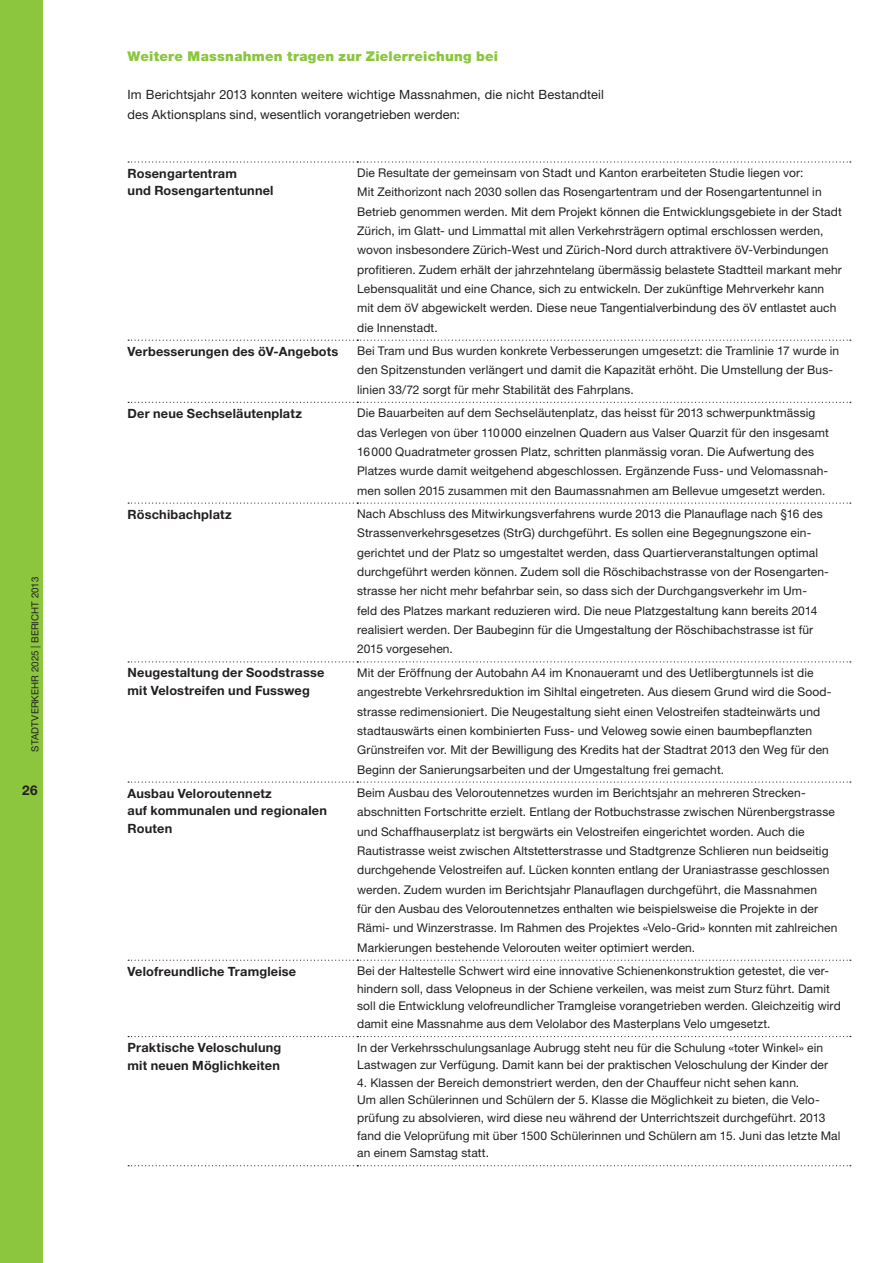
<style>
.page{position:relative;width:893px;height:1263px;background:#fff}
.page>*{position:absolute;margin:0;border:0;box-sizing:border-box;transform-origin:0 0}
.Untertitel_h1_mit_Ab{font:900 13.5px "Helvetica Neue LT Std";letter-spacing:.02em;color:#8bc63e}
.t1{font:700 13.5px "Helvetica Neue LT Std";color:#231f20}
.Tabellentext{font:700 12.75px/17.5px "Helvetica Neue LT Std";letter-spacing:.015em;color:#231f20}
.Lauftext{font:12.75px/19.4px "Helvetica Neue LT Std";letter-spacing:.01em;color:#231f20}
.Legendentext{font:12px/19.4px "Helvetica Neue LT Std";letter-spacing:.01em;color:#231f20}
.Tabellentext-2{font:12px/17.7px "Helvetica Neue LT Std";letter-spacing:.01em;color:#231f20}
.t2{font:9.75px "Helvetica Neue LT Std";letter-spacing:.01em;color:#231f20}
</style>
<div class="page">
<div style="left:0;top:0;width:43px;height:1263px;background:#8bc63e"></div>
<svg style="left:128px;top:161px;width:723px;height:2px"></svg>
<svg style="left:128px;top:340px;width:723px;height:1px"></svg>
<svg style="left:128px;top:402px;width:723px;height:1px"></svg>
<svg style="left:128px;top:502px;width:723px;height:2px"></svg>
<svg style="left:128px;top:661px;width:723px;height:1px"></svg>
<svg style="left:128px;top:781px;width:723px;height:2px"></svg>
<svg style="left:128px;top:960px;width:723px;height:1px"></svg>
<svg style="left:128px;top:1036px;width:723px;height:1px"></svg>
<svg style="left:128px;top:1165px;width:723px;height:1px"></svg>
<p class="t2" style="left:29px;top:751px;width:176px;rotate:-90deg">STADTVERKEHR 2025 | BERICHT 2013</p>
<p class="t1" style="left:22px;top:782px;width:17px">26</p>
<p class="Untertitel_h1_mit_Ab" style="left:128px;top:48px;width:372px">Weitere Massnahmen tragen zur Zielerreichung bei</p>
<p class="Lauftext" style="left:128px;top:85px;width:478px">Im Berichtsjahr 2013 konnten weitere wichtige Massnahmen, die nicht Bestandteil des Aktionsplans sind, wesentlich vorangetrieben werden:</p>
<p class="Tabellentext" style="left:128px;top:164px;width:148px">Rosengartentram<br>und Rosengartentunnel</p>
<p class="Legendentext" style="left:357px;top:163px;width:486px">Die Resultate der gemeinsam von Stadt und Kanton erarbeiteten Studie liegen vor:<br>Mit Zeithorizont nach 2030 sollen das Rosengartentram und der Rosengartentunnel in Betrieb genommen werden. Mit dem Projekt können die Entwicklungsgebiete in der Stadt Zürich, im Glatt- und Limmattal mit allen Verkehrsträgern optimal erschlossen werden, wovon insbesondere Zürich-West und Zürich-Nord durch attraktivere öV-Verbindungen profitieren. Zudem erhält der jahrzehntelang übermässig belastete Stadtteil markant mehr Lebensqualität und eine Chance, sich zu entwickeln. Der zukünftige Mehrverkehr kann mit dem öV abgewickelt werden. Diese neue Tangentialverbindung des öV entlastet auch die Innenstadt.</p>
<p class="Tabellentext" style="left:128px;top:342px;width:212px">Verbesserungen des öV-Angebots</p>
<p class="Legendentext" style="left:357px;top:341px;width:484px">Bei Tram und Bus wurden konkrete Verbesserungen umgesetzt: die Tramlinie 17 wurde in den Spitzenstunden verlängert und damit die Kapazität erhöht. Die Umstellung der Bus&shy;linien 33/72 sorgt für mehr Stabilität des Fahrplans.</p>
<p class="Tabellentext" style="left:128px;top:404px;width:176px">Der neue Sechseläutenplatz</p>
<p class="Legendentext" style="left:357px;top:403px;width:473px">Die Bauarbeiten auf dem Sechseläutenplatz, das heisst für 2013 schwerpunktmässig das Verlegen von über 110000 einzelnen Quadern aus Valser Quarzit für den insgesamt 16000 Quadratmeter grossen Platz, schritten planmässig voran. Die Aufwertung des Platzes wurde damit weitgehend abgeschlossen. Ergänzende Fuss- und Velomassnah&shy;men sollen 2015 zusammen mit den Baumassnahmen am Bellevue umgesetzt werden.</p>
<p class="Tabellentext" style="left:128px;top:505px;width:106px">Röschibachplatz</p>
<p class="Legendentext" style="left:357px;top:504px;width:473px">Nach Abschluss des Mitwirkungsverfahrens wurde 2013 die Planauflage nach §16 des Strassenverkehrsgesetzes (StrG) durchgeführt. Es sollen eine Begegnungszone ein&shy;gerichtet und der Platz so umgestaltet werden, dass Quartierveranstaltungen optimal durchgeführt werden können. Zudem soll die Röschibachstrasse von der Rosengarten&shy;strasse her nicht mehr befahrbar sein, so dass sich der Durchgangsverkehr im Um&shy;feld des Platzes markant reduzieren wird. Die neue Platzgestaltung kann bereits 2014 realisiert werden. Der Baubeginn für die Umgestaltung der Röschibachstrasse ist für 2015 vorgesehen.</p>
<p class="Tabellentext" style="left:128px;top:664px;width:199px">Neugestaltung der Soodstrasse mit Velostreifen und Fussweg</p>
<p class="Legendentext" style="left:357px;top:663px;width:476px">Mit der Eröffnung der Autobahn A4 im Knonaueramt und des Uetlibergtunnels ist die angestrebte Verkehrsreduktion im Sihltal eingetreten. Aus diesem Grund wird die Sood&shy;strasse redimensioniert. Die Neugestaltung sieht einen Velostreifen stadteinwärts und stadtauswärts einen kombinierten Fuss- und Veloweg sowie einen baumbepflanzten Grünstreifen vor. Mit der Bewilligung des Kredits hat der Stadtrat 2013 den Weg für den Beginn der Sanierungsarbeiten und der Umgestaltung frei gemacht.</p>
<p class="Tabellentext" style="left:128px;top:784px;width:201px">Ausbau Veloroutennetz<br>auf kommunalen und regionalen<br>Routen</p>
<p class="Legendentext" style="left:357px;top:783px;width:482px">Beim Ausbau des Veloroutennetzes wurden im Berichtsjahr an mehreren Strecken&shy;abschnitten Fortschritte erzielt. Entlang der Rotbuchstrasse zwischen Nürenbergstrasse und Schaffhauserplatz ist bergwärts ein Velostreifen eingerichtet worden. Auch die Rautistrasse weist zwischen Altstetterstrasse und Stadtgrenze Schlieren nun beidseitig durchgehende Velostreifen auf. Lücken konnten entlang der Uraniastrasse geschlossen werden. Zudem wurden im Berichtsjahr Planauflagen durchgeführt, die Massnahmen<br>für den Ausbau des Veloroutennetzes enthalten wie beispielsweise die Projekte in der Rämi- und Winzerstrasse. Im Rahmen des Projektes «Velo-Grid» konnten mit zahlreichen Markierungen bestehende Velorouten weiter optimiert werden.</p>
<p class="Tabellentext" style="left:128px;top:962px;width:170px">Velofreundliche Tramgleise</p>
<p class="Tabellentext-2" style="left:357px;top:962px;width:485px">Bei der Haltestelle Schwert wird eine innovative Schienenkonstruktion getestet, die ver&shy;hindern soll, dass Velopneus in der Schiene verkeilen, was meist zum Sturz führt. Damit soll die Entwicklung velofreundlicher Tramgleise vorangetrieben werden. Gleichzeitig wird damit eine Massnahme aus dem Velolabor des Masterplans Velo umgesetzt.</p>
<p class="Tabellentext" style="left:128px;top:1038px;width:155px">Praktische Veloschulung mit neuen Möglichkeiten</p>
<p class="Tabellentext-2" style="left:357px;top:1038px;width:473px">In der Verkehrsschulungsanlage Aubrugg steht neu für die Schulung «toter Winkel» ein<br>Lastwagen zur Verfügung. Damit kann bei der praktischen Veloschulung der Kinder der</p>
<p class="Tabellentext-2" style="left:357px;top:1073px;width:444px">4. Klassen der Bereich demonstriert werden, den der Chauffeur nicht sehen kann.</p>
<p class="Tabellentext-2" style="left:357px;top:1091px;width:485px">Um allen Schülerinnen und Schülern der 5. Klasse die Möglichkeit zu bieten, die Velo&shy;prüfung zu absolvieren, wird diese neu während der Unterrichtszeit durchgeführt. 2013 fand die Veloprüfung mit über 1500 Schülerinnen und Schülern am 15. Juni das letzte Mal an einem Samstag statt.</p>
</div>
